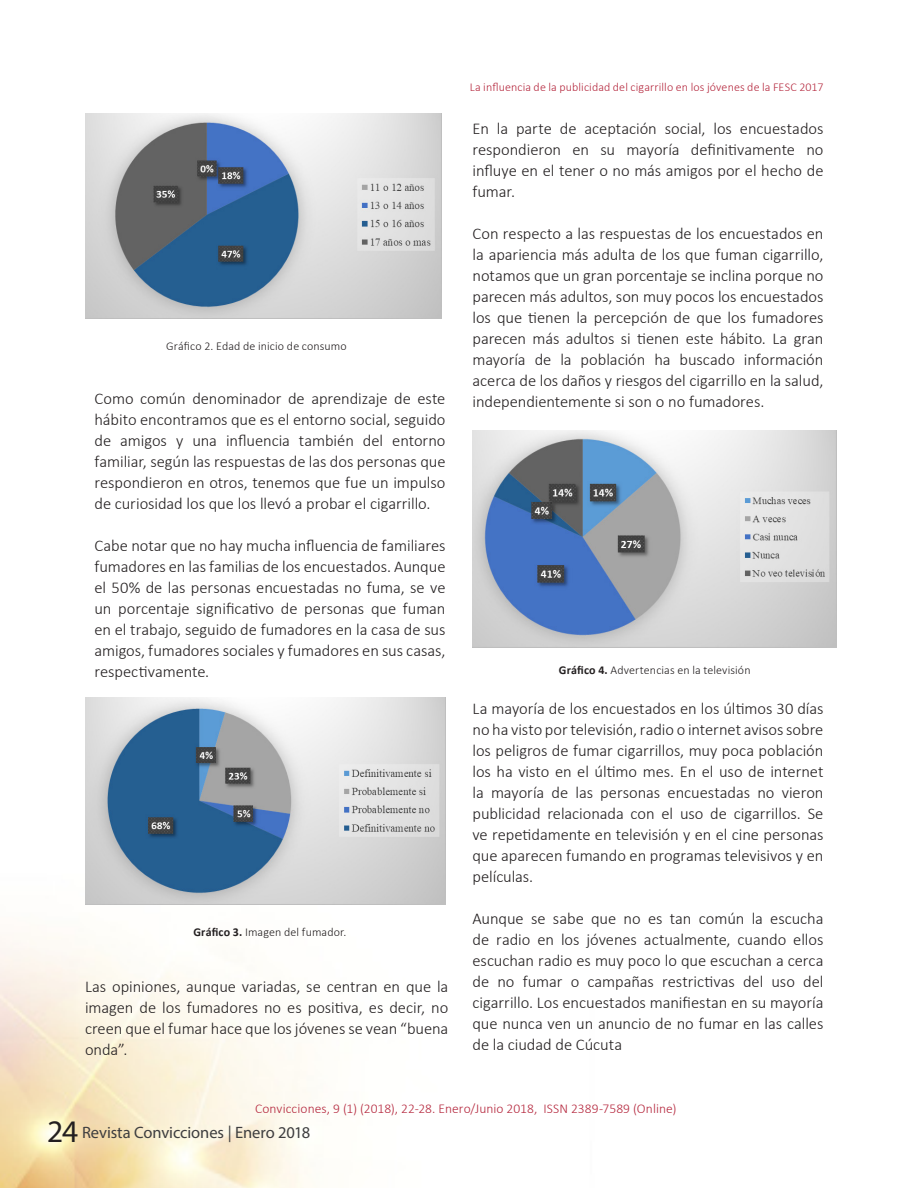
<style>
.page{position:relative;width:918px;height:1188px;background:#fff}
.page>*{position:absolute;margin:0;border:0;box-sizing:border-box;transform-origin:0 0}
.Sub2{font:300 16.5px/21px "Calibri";letter-spacing:-.005em;color:#231f20;text-align:justify}
.t1{font:16.5px "Myriad Pro";letter-spacing:-.005em;color:#3e3e3f}
.Sub2-2{font:300 13.5px "Calibri";letter-spacing:.005em;color:#b5283e}
.Sub2-3{font:300 12px "Calibri";letter-spacing:.01em;color:#231f20}
.titulo{font:300 12px "Calibri";letter-spacing:.01em;color:#b5283e}
.s1{font-weight:700}
.s2{font-size:31.5px;color:#231f20}
</style>
<div class="page">
<img style="left:0;top:113px;width:837px;height:1075px">
<img style="left:85px;top:114px;width:357px;height:204px">
<img style="left:85px;top:698px;width:360px;height:206px">
<img style="left:472px;top:431px;width:365px;height:217px">
<p class="Sub2-3" style="left:166px;top:338px;width:182px">Gráfico 2. Edad de inicio de consumo</p>
<p class="Sub2" style="left:94px;top:388px;width:353px">Como común denominador de aprendizaje de este hábito encontramos que es el entorno social, seguido de amigos y una influencia también del entorno familiar, según las respuestas de las dos personas que respondieron en otros, tenemos que fue un impulso de curiosidad los que los llevó a probar el cigarrillo.</p>
<p class="Sub2" style="left:94px;top:535px;width:353px">Cabe notar que no hay mucha influencia de familiares fumadores en las familias de los encuestados. Aunque el 50% de las personas encuestadas no fuma, se ve un porcentaje significativo de personas que fuman en el trabajo, seguido de fumadores en la casa de sus amigos, fumadores sociales y fumadores en sus casas, respectivamente.</p>
<p class="Sub2-3" style="left:193px;top:924px;width:155px"><span class="s1">Gráfico 3.</span> Imagen del fumador.</p>
<p class="Sub2" style="left:85px;top:976px;width:365px">Las opiniones, aunque variadas, se centran en que la imagen de los fumadores no es positiva, es decir, no creen que el fumar hace que los jóvenes se vean “buena onda”.</p>
<p class="titulo" style="left:470px;top:80px;width:355px">La influencia de la publicidad del cigarrillo en los jóvenes de la FESC 2017</p>
<p class="Sub2" style="left:472px;top:118px;width:352px">En la parte de aceptación social, los encuestados respondieron en su mayoría definitivamente no influye en el tener o no más amigos por el hecho de fumar.</p>
<p class="Sub2" style="left:472px;top:223px;width:353px">Con respecto a las respuestas de los encuestados en la apariencia más adulta de los que fuman cigarrillo, notamos que un gran porcentaje se inclina porque no parecen más adultos, son muy pocos los encuestados los que tienen la percepción de que los fumadores parecen más adultos si tienen este hábito. La gran mayoría de la población ha buscado información acerca de los daños y riesgos del cigarrillo en la salud, independientemente si son o no fumadores.</p>
<p class="Sub2-3" style="left:559px;top:662px;width:193px"><span class="s1">Gráfico 4.</span> Advertencias en la televisión</p>
<p class="Sub2" style="left:472px;top:698px;width:353px">La mayoría de los encuestados en los últimos 30 días no ha visto por televisión, radio o internet avisos sobre los peligros de fumar cigarrillos, muy poca población los ha visto en el último mes. En el uso de internet la mayoría de las personas encuestadas no vieron publicidad relacionada con el uso de cigarrillos. Se ve repetidamente en televisión y en el cine personas que aparecen fumando en programas televisivos y en películas.</p>
<p class="Sub2" style="left:472px;top:908px;width:353px">Aunque se sabe que no es tan común la escucha de radio en los jóvenes actualmente, cuando ellos escuchan radio es muy poco lo que escuchan a cerca de no fumar o campañas restrictivas del uso del cigarrillo. Los encuestados manifiestan en su mayoría que nunca ven un anuncio de no fumar en las calles de la ciudad de Cúcuta</p>
<p class="Sub2-2" style="left:255px;top:1100px;width:423px">Convicciones, 9 (1) (2018), 22-28. Enero/Junio 2018, ISSN 2389-7589 (Online)</p>
<p class="t1" style="left:47px;top:1122px;width:264px"><span class="s2">24</span> Revista Convicciones | Enero 2018</p>
</div>
